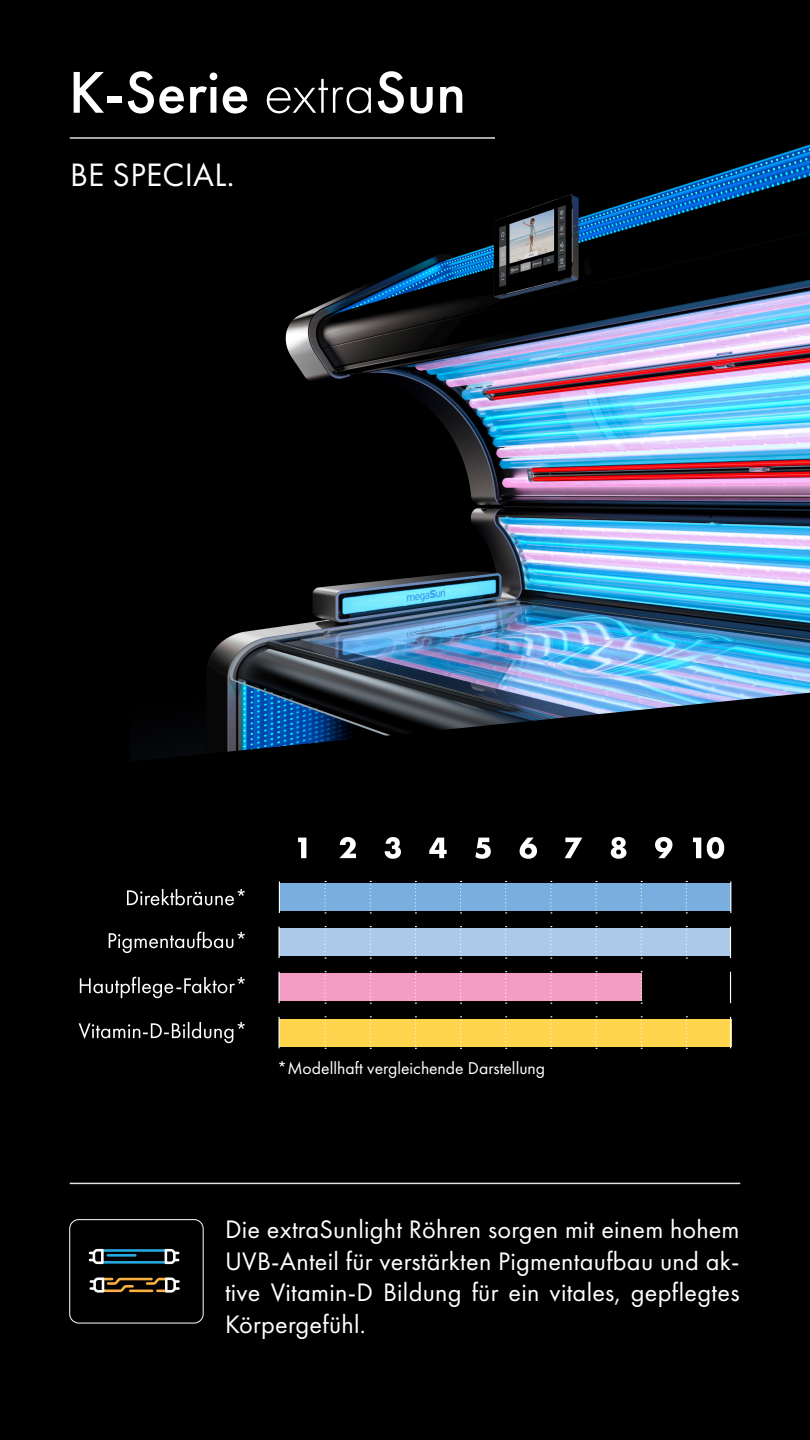
<style>
.page{position:relative;width:810px;height:1440px;background:#000}
.page>*{position:absolute;margin:0;border:0;box-sizing:border-box;transform-origin:0 0}
.t1{font:500 61.12px "Futura PT";color:#fff}
.t2{font:33.6px "Futura PT";letter-spacing:.01em;color:#fff}
.t3{font:26.25px/31.5px "Futura PT";letter-spacing:.01em;color:#fff;text-align:justify}
.t4{font:17.7px "Futura PT";color:#fff}
.s1{font-weight:300}
</style>
<div class="page">
<div style="left:70px;top:1220px;width:133px;height:103px;border:1px solid #fff;border-radius:9px"></div>
<svg style="left:109px;top:932px;width:136px;height:21px"></svg>
<div style="left:279px;top:929px;width:451px;height:27px;background:#acc9e9"></div>
<svg style="left:325px;top:926px;width:1px;height:33px"></svg>
<svg style="left:415px;top:926px;width:1px;height:33px"></svg>
<svg style="left:460px;top:926px;width:2px;height:33px"></svg>
<svg style="left:505px;top:926px;width:2px;height:33px"></svg>
<svg style="left:550px;top:926px;width:2px;height:33px"></svg>
<svg style="left:595px;top:926px;width:2px;height:33px"></svg>
<svg style="left:641px;top:926px;width:1px;height:33px"></svg>
<svg style="left:686px;top:926px;width:1px;height:33px"></svg>
<svg style="left:370px;top:926px;width:1px;height:33px"></svg>
<hr style="left:279px;top:927px;width:1px;height:31px;background:#fff">
<hr style="left:730px;top:927px;width:1px;height:31px;background:#fff">
<svg style="left:80px;top:977px;width:165px;height:21px"></svg>
<div style="left:279px;top:974px;width:362px;height:27px;background:#f49cc4"></div>
<svg style="left:325px;top:971px;width:1px;height:33px"></svg>
<svg style="left:415px;top:971px;width:1px;height:33px"></svg>
<svg style="left:460px;top:971px;width:2px;height:33px"></svg>
<svg style="left:505px;top:971px;width:2px;height:33px"></svg>
<svg style="left:550px;top:971px;width:2px;height:33px"></svg>
<svg style="left:595px;top:971px;width:2px;height:33px"></svg>
<svg style="left:641px;top:971px;width:1px;height:33px"></svg>
<svg style="left:370px;top:971px;width:1px;height:33px"></svg>
<hr style="left:279px;top:972px;width:1px;height:31px;background:#fff">
<hr style="left:730px;top:972px;width:1px;height:31px;background:#fff">
<svg style="left:79px;top:1022px;width:166px;height:21px"></svg>
<div style="left:279px;top:1019px;width:452px;height:27px;background:#fed54d"></div>
<svg style="left:325px;top:1016px;width:1px;height:33px"></svg>
<svg style="left:415px;top:1016px;width:1px;height:33px"></svg>
<svg style="left:460px;top:1016px;width:2px;height:33px"></svg>
<svg style="left:505px;top:1016px;width:2px;height:33px"></svg>
<svg style="left:550px;top:1016px;width:2px;height:33px"></svg>
<svg style="left:595px;top:1016px;width:2px;height:33px"></svg>
<svg style="left:641px;top:1016px;width:1px;height:33px"></svg>
<svg style="left:686px;top:1016px;width:1px;height:33px"></svg>
<svg style="left:370px;top:1016px;width:1px;height:33px"></svg>
<hr style="left:279px;top:1017px;width:1px;height:31px;background:#fff">
<hr style="left:730px;top:1017px;width:1px;height:31px;background:#fff">
<svg style="left:693px;top:837px;width:31px;height:22px"></svg>
<svg style="left:655px;top:837px;width:18px;height:21px"></svg>
<svg style="left:611px;top:837px;width:15px;height:22px"></svg>
<svg style="left:565px;top:838px;width:17px;height:20px"></svg>
<svg style="left:520px;top:838px;width:17px;height:21px"></svg>
<svg style="left:475px;top:838px;width:16px;height:21px"></svg>
<svg style="left:429px;top:838px;width:18px;height:20px"></svg>
<svg style="left:385px;top:837px;width:16px;height:22px"></svg>
<svg style="left:339px;top:837px;width:17px;height:21px"></svg>
<svg style="left:298px;top:838px;width:8px;height:20px"></svg>
<svg style="left:127px;top:889px;width:118px;height:16px"></svg>
<div style="left:279px;top:883px;width:452px;height:28px;background:#79aede"></div>
<hr style="left:279px;top:881px;width:1px;height:32px;background:#fff">
<svg style="left:325px;top:881px;width:1px;height:33px"></svg>
<svg style="left:415px;top:881px;width:1px;height:33px"></svg>
<svg style="left:460px;top:881px;width:2px;height:33px"></svg>
<svg style="left:505px;top:881px;width:2px;height:33px"></svg>
<svg style="left:550px;top:881px;width:2px;height:33px"></svg>
<svg style="left:595px;top:881px;width:2px;height:33px"></svg>
<svg style="left:641px;top:881px;width:1px;height:33px"></svg>
<svg style="left:686px;top:881px;width:1px;height:33px"></svg>
<svg style="left:370px;top:881px;width:1px;height:33px"></svg>
<hr style="left:730px;top:881px;width:1px;height:32px;background:#fff">
<img style="left:130px;top:144px;width:680px;height:617px">
<hr style="left:70px;top:1183px;width:670px;height:1px;background:#fff">
<hr style="left:70px;top:137px;width:425px;height:2px;background:#fff">
<hr style="left:101px;top:1261px;width:66px;height:3px;background:#24aae1">
<hr style="left:101px;top:1249px;width:66px;height:3px;background:#24aae1">
<svg style="left:165px;top:1249px;width:14px;height:15px"></svg>
<svg style="left:89px;top:1249px;width:15px;height:15px"></svg>
<hr style="left:107px;top:1254px;width:30px;height:3px;background:#24aae1">
<svg style="left:90px;top:1277px;width:90px;height:16px"></svg>
<h1 class="t1" style="left:69px;top:56px;width:399px">K-Serie <span class="s1">extra</span>Sun</h1>
<p class="t2" style="left:70px;top:155px;width:166px">BE SPECIAL.</p>
<p class="t4" style="left:277px;top:1058px;width:269px">*Modellhaft vergleichende Darstellung</p>
<p class="t3" style="left:225px;top:1213px;width:516px">Die extraSunlight Röhren sorgen mit einem hohem UVB-Anteil für verstärkten Pigmentaufbau und ak&shy;tive Vitamin-D Bildung für ein vitales, gepflegtes Körpergefühl.</p>
</div>
